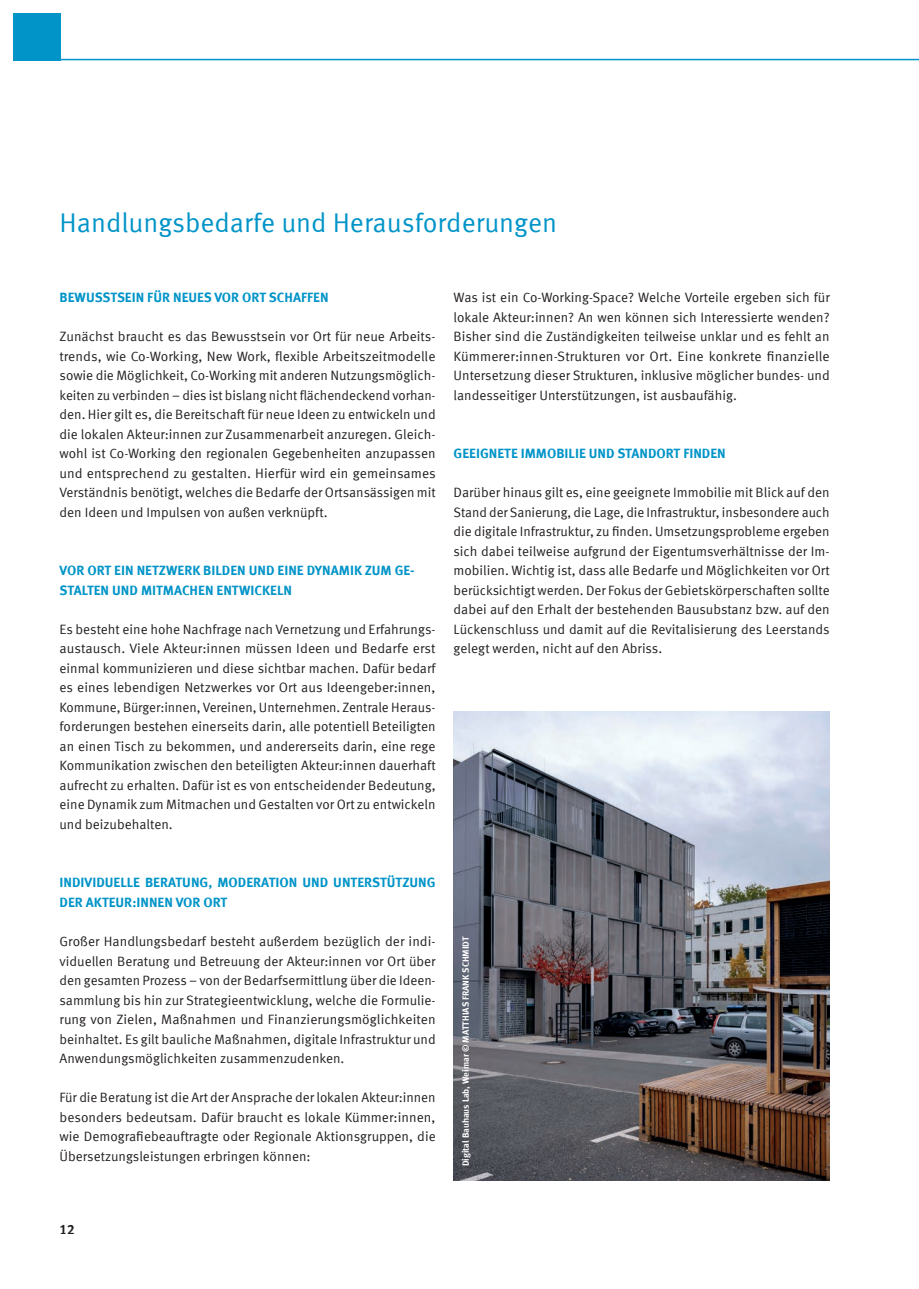
<style>
.page{position:relative;width:919px;height:1289px;background:#fff}
.page>*{position:absolute;margin:0;border:0;box-sizing:border-box;transform-origin:0 0}
.t1{font:27px "Meta Offc Norm";color:#0094c8}
.t2{font:13.5px/19.5px "Meta Offc Norm";color:#231f20;text-align:justify}
.t3{font:700 13.5px/19.5px "Meta Offc";color:#0094c8}
.t4{font:700 13.5px "Meta Offc";color:#231f20}
.t5{font:700 9px "Meta Offc";color:#fff}
</style>
<div class="page">
<div style="left:13px;top:13px;width:48px;height:47px;background:#0094c8"></div>
<hr style="left:60px;top:59px;width:858px;height:1px;background:#0094c8">
<img style="left:453px;top:712px;width:376px;height:468px">
<h1 class="t1" style="left:60px;top:207px;width:499px">Handlungsbedarfe und Herausforderungen</h1>
<p class="t3" style="left:60px;top:288px;width:270px">BEWUSSTSEIN FÜR NEUES VOR ORT SCHAFFEN</p>
<p class="t2" style="left:60px;top:327px;width:377px">Zunächst braucht es das Bewusstsein vor Ort für neue Arbeits&shy;trends, wie Co-Working, New Work, flexible Arbeitszeitmodelle sowie die Möglichkeit, Co-Working mit anderen Nutzungsmöglich&shy;keiten zu verbinden – dies ist bislang nicht flächendeckend vorhan&shy;den. Hier gilt es, die Bereitschaft für neue Ideen zu entwickeln und die lokalen Akteur:innen zur Zusammenarbeit anzuregen. Gleich&shy;wohl ist Co-Working den regionalen Gegebenheiten anzupassen und entsprechend zu gestalten. Hierfür wird ein gemeinsames Verständnis benötigt, welches die Bedarfe der Ortsansässigen mit den Ideen und Impulsen von außen verknüpft.</p>
<p class="t3" style="left:60px;top:561px;width:356px">VOR ORT EIN NETZWERK BILDEN UND EINE DYNAMIK ZUM GE-<br>STALTEN UND MITMACHEN ENTWICKELN</p>
<p class="t2" style="left:60px;top:619px;width:377px">Es besteht eine hohe Nachfrage nach Vernetzung und Erfahrungs&shy;austausch. Viele Akteur:innen müssen Ideen und Bedarfe erst einmal kommunizieren und diese sichtbar machen. Dafür bedarf es eines lebendigen Netzwerkes vor Ort aus Ideengeber:innen, Kommune, Bürger:innen, Vereinen, Unternehmen. Zentrale Heraus&shy;forderungen bestehen einerseits darin, alle potentiell Beteiligten an einen Tisch zu bekommen, und andererseits darin, eine rege Kommunikation zwischen den beteiligten Akteur:innen dauerhaft aufrecht zu erhalten. Dafür ist es von entscheidender Bedeutung, eine Dynamik zum Mitmachen und Gestalten vor Ort zu entwickeln und beizubehalten.</p>
<p class="t2" style="left:453px;top:288px;width:377px">Was ist ein Co-Working-Space? Welche Vorteile ergeben sich für lokale Akteur:innen? An wen können sich Interessierte wenden?<br>Bisher sind die Zuständigkeiten teilweise unklar und es fehlt an Kümmerer:innen-Strukturen vor Ort. Eine konkrete finanzielle Untersetzung dieser Strukturen, inklusive möglicher bundes- und landesseitiger Unterstützungen, ist ausbaufähig.</p>
<p class="t3" style="left:453px;top:444px;width:274px">GEEIGNETE IMMOBILIE UND STANDORT FINDEN</p>
<p class="t2" style="left:453px;top:483px;width:377px">Darüber hinaus gilt es, eine geeignete Immobilie mit Blick auf den Stand der Sanierung, die Lage, die Infrastruktur, insbesondere auch die digitale Infrastruktur, zu finden. Umsetzungsprobleme ergeben sich dabei teilweise aufgrund der Eigentumsverhältnisse der Im&shy;mobilien. Wichtig ist, dass alle Bedarfe und Möglichkeiten vor Ort berücksichtigt werden. Der Fokus der Gebietskörperschaften sollte dabei auf den Erhalt der bestehenden Bausubstanz bzw. auf den Lückenschluss und damit auf die Revitalisierung des Leerstands gelegt werden, nicht auf den Abriss.</p>
<p class="t3" style="left:60px;top:873px;width:377px">INDIVIDUELLE BERATUNG, MODERATION UND UNTERSTÜTZUNG<br>DER AKTEUR:INNEN VOR ORT</p>
<p class="t2" style="left:60px;top:931px;width:377px">Großer Handlungsbedarf besteht außerdem bezüglich der indi&shy;viduellen Beratung und Betreuung der Akteur:innen vor Ort über den gesamten Prozess – von der Bedarfsermittlung über die Ideen&shy;sammlung bis hin zur Strategieentwicklung, welche die Formulie&shy;rung von Zielen, Maßnahmen und Finanzierungsmöglichkeiten beinhaltet. Es gilt bauliche Maßnahmen, digitale Infrastruktur und Anwendungsmöglichkeiten zusammenzudenken.</p>
<p class="t2" style="left:60px;top:1087px;width:377px">Für die Beratung ist die Art der Ansprache der lokalen Akteur:innen besonders bedeutsam. Dafür braucht es lokale Kümmer:innen, wie Demografiebeauftragte oder Regionale Aktionsgruppen, die Übersetzungsleistungen erbringen können:</p>
<p class="t5" style="left:460px;top:1166px;width:231px;rotate:-90deg">Digital Bauhaus Lab, Weimar © MATTHIAS FRANK SCHMIDT</p>
<p class="t4" style="left:60px;top:1220px;width:17px">12</p>
</div>
